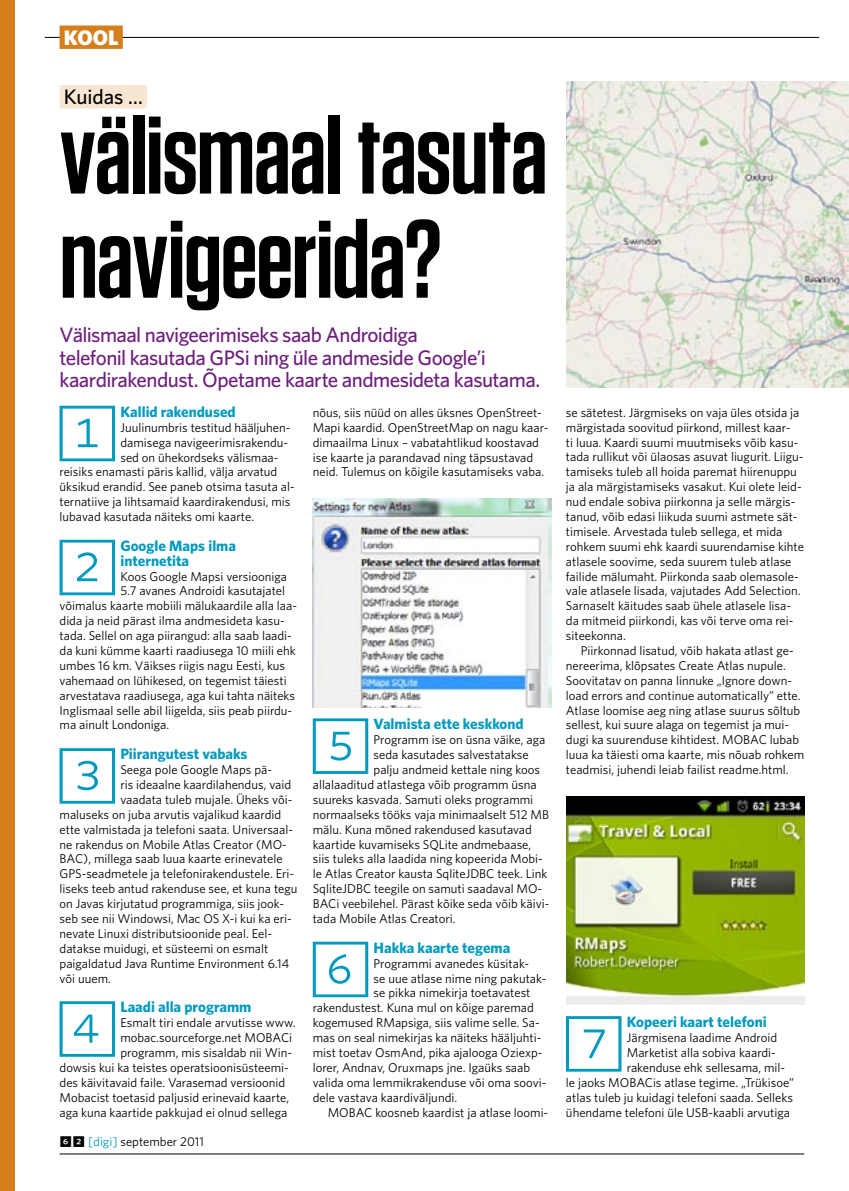
<style>
.page{position:relative;width:849px;height:1191px;background:#fff}
.page>*{position:absolute;margin:0;border:0;box-sizing:border-box;transform-origin:0 0}
.t1{font:600 111px/104.1px "Tungsten";letter-spacing:-.015em;color:#000}
.t2{font:66.15px "Whitney Index White Sq Lt";color:#009abf}
.t3{font:500 21px/22.4px "Whitney";letter-spacing:-.03em;color:#6e1f7c}
.t4{font:500 21px "Whitney";color:#000}
.t5{font:900 21px "Whitney";color:#fff}
.t6{font:700 15px/14.9px "Whitney";color:#009abf}
.t7{font:12.75px/14.9px "Whitney";color:#000}
.s1{font-family:"Whitney Index Black Sq Bd"}
.s2{color:#009abf}
</style>
<div class="page">
<div style="left:0;top:0;width:15px;height:1191px;background:#d57e1c"></div>
<div style="left:60px;top:85px;width:87px;height:23px;background:#f7e6d0"></div>
<img style="left:313px;top:499px;width:238px;height:208px">
<img style="left:566px;top:796px;width:238px;height:209px">
<img style="left:566px;top:82px;width:282px;height:305px">
<hr style="left:45px;top:37px;width:774px;height:1px;background:#000">
<hr style="left:60px;top:1153px;width:744px;height:1px;background:#000">
<div style="left:60px;top:26px;width:63px;height:23px;background:#d57e1c"></div>
<h3 class="t5" style="left:64px;top:25px;width:56px">kool</h3>
<h3 class="t4" style="left:64px;top:84px;width:80px">Kuidas ...</h3>
<h1 class="t1" style="left:60px;top:105px;width:489px">välismaal tasuta navigeerida?</h1>
<h3 class="t3" style="left:60px;top:323px;width:482px">Välismaal navigeerimiseks saab Androidiga<br>telefonil kasutada GPSi ning üle andmeside Google’i kaardirakendust. Õpetame kaarte andmesideta kasutama.</h3>
<h2 class="t2" style="left:54px;top:403px;width:68px">1</h2>
<p class="t6" style="left:120px;top:404px;width:117px">Kallid rakendused</p>
<p class="t7" style="left:120px;top:419px;width:171px">Juulinumbris testitud hääljuhen-</p>
<p class="t7" style="left:120px;top:434px;width:169px">damisega navigeerimisrakendu-</p>
<p class="t7" style="left:120px;top:449px;width:159px">sed on ühekordseks välismaa-</p>
<p class="t7" style="left:60px;top:464px;width:219px">reisiks enamasti päris kallid, välja arvatud</p>
<p class="t7" style="left:60px;top:479px;width:237px">üksikud erandid. See paneb otsima tasuta al-</p>
<p class="t7" style="left:60px;top:494px;width:232px">ternatiive ja lihtsamaid kaardirakendusi, mis</p>
<p class="t7" style="left:60px;top:509px;width:196px">lubavad kasutada näiteks omi kaarte.</p>
<h2 class="t2" style="left:54px;top:537px;width:68px">2</h2>
<p class="t6" style="left:120px;top:538px;width:117px">Google Maps ilma internetita</p>
<p class="t7" style="left:120px;top:568px;width:168px">Koos Google Mapsi versiooniga</p>
<p class="t7" style="left:120px;top:583px;width:166px">5.7 avanes Androidi kasutajatel</p>
<p class="t7" style="left:60px;top:598px;width:239px">võimalus kaarte mobiili mälukaardile alla laa-</p>
<p class="t7" style="left:60px;top:613px;width:227px">dida ja neid pärast ilma andmesideta kasu-</p>
<p class="t7" style="left:60px;top:628px;width:234px">tada. Sellel on aga piirangud: alla saab laadi-</p>
<p class="t7" style="left:60px;top:643px;width:238px">da kuni kümme kaarti raadiusega 10 miili ehk</p>
<p class="t7" style="left:60px;top:658px;width:227px">umbes 16 km. Väikses riigis nagu Eesti, kus</p>
<p class="t7" style="left:60px;top:672px;width:228px">vahemaad on lühikesed, on tegemist täiesti</p>
<p class="t7" style="left:60px;top:687px;width:237px">arvestatava raadiusega, aga kui tahta näiteks</p>
<p class="t7" style="left:60px;top:702px;width:234px">Inglismaal selle abil liigelda, siis peab piirdu-</p>
<p class="t7" style="left:60px;top:717px;width:111px">ma ainult Londoniga.</p>
<h2 class="t2" style="left:54px;top:745px;width:68px">3</h2>
<p class="t6" style="left:120px;top:746px;width:128px">Piirangutest vabaks</p>
<p class="t7" style="left:120px;top:762px;width:153px">Seega pole Google Maps pä-</p>
<p class="t7" style="left:120px;top:777px;width:172px">ris ideaalne kaardilahendus, vaid</p>
<p class="t7" style="left:120px;top:791px;width:173px">vaadata tuleb mujale. Üheks või-</p>
<p class="t7" style="left:60px;top:806px;width:223px">maluseks on juba arvutis vajalikud kaardid</p>
<p class="t7" style="left:60px;top:821px;width:233px">ette valmistada ja telefoni saata. Universaal-</p>
<p class="t7" style="left:60px;top:836px;width:229px">ne rakendus on Mobile Atlas Creator (MO-</p>
<p class="t7" style="left:60px;top:851px;width:224px">BAC), millega saab luua kaarte erinevatele</p>
<p class="t7" style="left:60px;top:866px;width:236px">GPS-seadmetele ja telefonirakendustele. Eri-</p>
<p class="t7" style="left:60px;top:881px;width:239px">liseks teeb antud rakenduse see, et kuna tegu</p>
<p class="t7" style="left:60px;top:896px;width:226px">on Javas kirjutatud programmiga, siis jook-</p>
<p class="t7" style="left:60px;top:911px;width:234px">seb see nii Windowsi, Mac OS X-i kui ka eri-</p>
<p class="t7" style="left:60px;top:925px;width:214px">nevate Linuxi distributsioonide peal. Eel-</p>
<p class="t7" style="left:60px;top:940px;width:210px">datakse muidugi, et süsteemi on esmalt</p>
<p class="t7" style="left:60px;top:955px;width:231px">paigaldatud Java Runtime Environment 6.14</p>
<p class="t7" style="left:60px;top:970px;width:53px">või uuem.</p>
<h2 class="t2" style="left:54px;top:998px;width:68px">4</h2>
<p class="t6" style="left:120px;top:999px;width:132px">Laadi alla programm</p>
<p class="t7" style="left:120px;top:1015px;width:177px">Esmalt tiri endale arvutisse www.</p>
<p class="t7" style="left:120px;top:1030px;width:173px">mobac.sourceforge.net MOBACi</p>
<p class="t7" style="left:120px;top:1044px;width:173px">programm, mis sisaldab nii Win-</p>
<p class="t7" style="left:60px;top:1059px;width:231px">dowsis kui ka teistes operatsioonisüsteemi-</p>
<p class="t7" style="left:60px;top:1074px;width:227px">des käivitavaid faile. Varasemad versioonid</p>
<p class="t7" style="left:60px;top:1089px;width:231px">Mobacist toetasid paljusid erinevaid kaarte,</p>
<p class="t7" style="left:60px;top:1104px;width:229px">aga kuna kaartide pakkujad ei olnud sellega</p>
<p class="t7" style="left:60px;top:1134px;width:146px"><span class="s1">62</span> <span class="s2">[digi]</span> september 2011</p>
<p class="t7" style="left:313px;top:405px;width:235px">nõus, siis nüüd on alles üksnes OpenStreet-Mapi kaardid. OpenStreetMap on nagu kaar&shy;dimaailma Linux – vabatahtlikud koostavad ise kaarte ja parandavad ning täpsustavad neid. Tulemus on kõigile kasutamiseks vaba.</p>
<h2 class="t2" style="left:307px;top:716px;width:68px">5</h2>
<p class="t6" style="left:373px;top:716px;width:152px">Valmista ette keskkond</p>
<p class="t7" style="left:373px;top:732px;width:173px">Programm ise on üsna väike, aga</p>
<p class="t7" style="left:373px;top:747px;width:157px">seda kasutades salvestatakse</p>
<p class="t7" style="left:373px;top:762px;width:168px">palju andmeid kettale ning koos</p>
<p class="t7" style="left:313px;top:777px;width:225px">allalaaditud atlastega võib programm üsna</p>
<p class="t7" style="left:313px;top:791px;width:222px">suureks kasvada. Samuti oleks programmi</p>
<p class="t7" style="left:313px;top:806px;width:238px">normaalseks tööks vaja minimaalselt 512 MB</p>
<p class="t7" style="left:313px;top:821px;width:221px">mälu. Kuna mõned rakendused kasutavad</p>
<p class="t7" style="left:313px;top:836px;width:220px">kaartide kuvamiseks SQLite andmebaase,</p>
<p class="t7" style="left:313px;top:851px;width:231px">siis tuleks alla laadida ning kopeerida Mobi-</p>
<p class="t7" style="left:313px;top:866px;width:236px">le Atlas Creator kausta SqliteJDBC teek. Link</p>
<p class="t7" style="left:313px;top:881px;width:231px">SqliteJDBC teegile on samuti saadaval MO-</p>
<p class="t7" style="left:313px;top:896px;width:238px">BACi veebilehel. Pärast kõike seda võib käivi-</p>
<p class="t7" style="left:313px;top:911px;width:144px">tada Mobile Atlas Creatori.</p>
<h2 class="t2" style="left:307px;top:939px;width:68px">6</h2>
<p class="t6" style="left:373px;top:939px;width:138px">Hakka kaarte tegema</p>
<p class="t7" style="left:373px;top:955px;width:157px">Programmi avanedes küsitak-</p>
<p class="t7" style="left:373px;top:970px;width:174px">se uue atlase nime ning pakutak-</p>
<p class="t7" style="left:373px;top:985px;width:158px">se pikka nimekirja toetavatest</p>
<p class="t7" style="left:313px;top:1000px;width:222px">rakendustest. Kuna mul on kõige paremad</p>
<p class="t7" style="left:313px;top:1015px;width:228px">kogemused RMapsiga, siis valime selle. Sa-</p>
<p class="t7" style="left:313px;top:1030px;width:230px">mas on seal nimekirjas ka näiteks hääljuhti-</p>
<p class="t7" style="left:313px;top:1044px;width:231px">mist toetav OsmAnd, pika ajalooga Oziexp-</p>
<p class="t7" style="left:313px;top:1059px;width:219px">lorer, Andnav, Oruxmaps jne. Igaüks saab</p>
<p class="t7" style="left:313px;top:1074px;width:235px">valida oma lemmikrakenduse või oma soovi-</p>
<p class="t7" style="left:313px;top:1089px;width:146px">dele vastava kaardiväljundi.</p>
<p class="t7" style="left:327px;top:1104px;width:222px">MOBAC koosneb kaardist ja atlase loomi-</p>
<p class="t7" style="left:565px;top:405px;width:239px">se sätetest. Järgmiseks on vaja üles otsida ja märgistada soovitud piirkond, millest kaar-<br>ti luua. Kaardi suumi muutmiseks võib kasu&shy;tada rullikut või ülaosas asuvat liugurit. Liigu&shy;tamiseks tuleb all hoida paremat hiirenuppu ja ala märgistamiseks vasakut. Kui olete leid&shy;nud endale sobiva piirkonna ja selle märgis&shy;tanud, võib edasi liikuda suumi astmete sät&shy;timisele. Arvestada tuleb sellega, et mida rohkem suumi ehk kaardi suurendamise kihte atlasele soovime, seda suurem tuleb atlase failide mälumaht. Piirkonda saab olemasole&shy;vale atlasele lisada, vajutades Add Selection.<br>Sarnaselt käitudes saab ühele atlasele lisa&shy;da mitmeid piirkondi, kas või terve oma rei&shy;siteekonna.</p>
<p class="t7" style="left:565px;top:643px;width:240px;text-indent:15px">Piirkonnad lisatud, võib hakata atlast ge&shy;nereerima, klõpsates Create Atlas nupule.<br>Soovitatav on panna linnuke „Ignore down&shy;load errors and continue automatically” ette.<br>Atlase loomise aeg ning atlase suurus sõltub sellest, kui suure alaga on tegemist ja mui&shy;dugi ka suurenduse kihtidest. MOBAC lubab luua ka täiesti oma kaarte, mis nõuab rohkem teadmisi, juhendi leiab failist readme.html.</p>
<h2 class="t2" style="left:560px;top:1013px;width:68px">7</h2>
<p class="t6" style="left:626px;top:1014px;width:141px">Kopeeri kaart telefoni</p>
<p class="t7" style="left:626px;top:1030px;width:152px">Järgmisena laadime Android</p>
<p class="t7" style="left:626px;top:1044px;width:150px">Marketist alla sobiva kaardi-</p>
<p class="t7" style="left:626px;top:1059px;width:160px">rakenduse ehk sellesama, mil-</p>
<p class="t7" style="left:566px;top:1074px;width:230px">le jaoks MOBACis atlase tegime. „Trükisoe”</p>
<p class="t7" style="left:566px;top:1089px;width:228px">atlas tuleb ju kuidagi telefoni saada. Selleks</p>
<p class="t7" style="left:566px;top:1104px;width:225px">ühendame telefoni üle USB-kaabli arvutiga</p>
</div>
